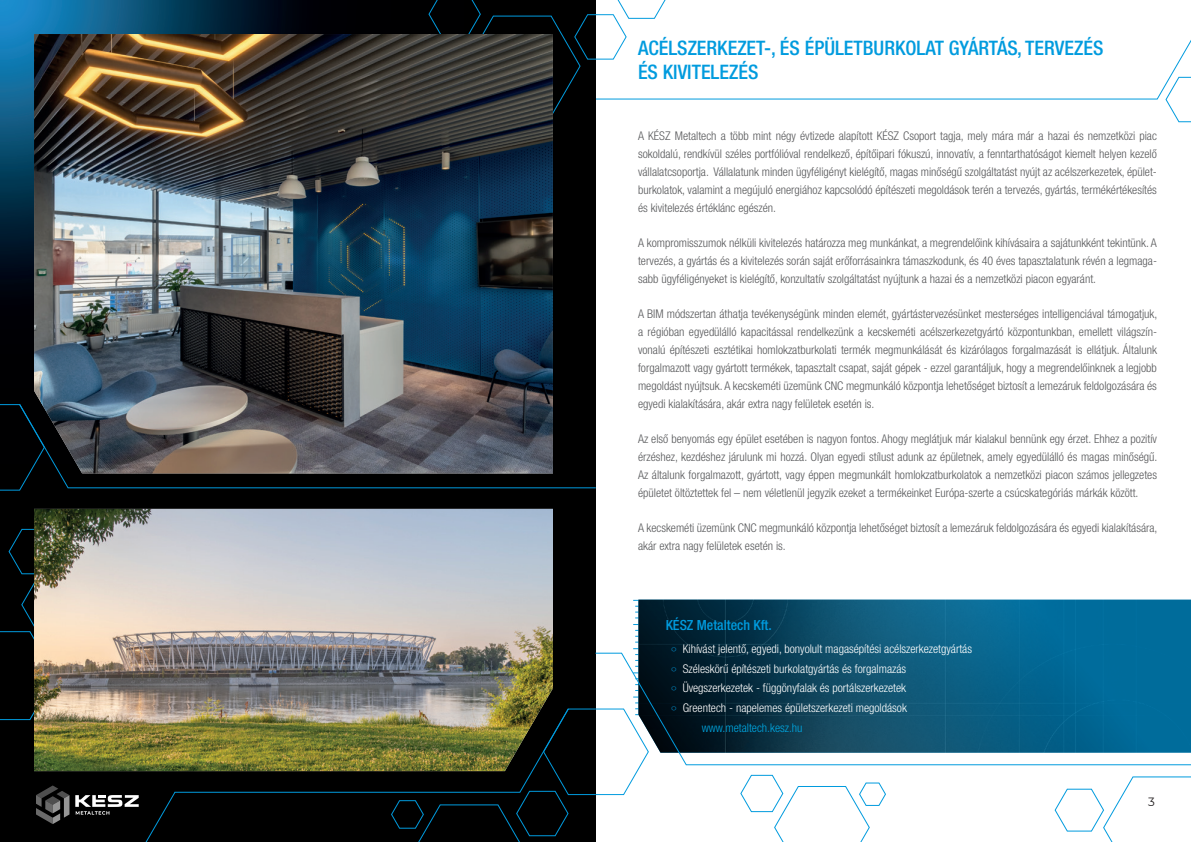
<style>
.page{position:relative;width:1191px;height:842px;background:#fff}
.page>*{position:absolute;margin:0;border:0;box-sizing:border-box;transform-origin:0 0}
.t1{font:500 condensed 20px/24px "Helvetica Neue LT Pro";color:#009bde}
.t2{font:500 condensed 14px "Helvetica Neue LT Pro";color:#009bde}
.t3{font:300 condensed 12px/18px "Helvetica Neue LT Pro";color:#57585a;text-align:justify}
.t4{font:300 condensed 12px "Helvetica Neue LT Pro";color:#fff}
.t5{font:300 condensed 12px "Helvetica Neue LT Pro";color:#00a8e3}
.t6{font:12px "Montserrat";color:#231f20}
.s1{font-weight:100;font-stretch:expanded;color:#009bde}
</style>
<div class="page">
<svg style="left:668px;top:40px;width:523px;height:60px"></svg>
<svg style="left:1054px;top:776px;width:137px;height:66px"></svg>
<svg style="left:1164px;top:76px;width:27px;height:47px"></svg>
<img style="left:649px;top:600px;width:542px;height:52px">
<div style="left:0;top:0;width:595px;height:842px;background:#000"></div>
<img style="left:0;top:0;width:300px;height:298px">
<svg style="left:8px;top:528px;width:26px;height:47px"></svg>
<svg style="left:428px;top:0;width:240px;height:163px"></svg>
<img style="left:34px;top:34px;width:519px;height:369px">
<img style="left:34px;top:509px;width:519px;height:72px">
<svg style="left:45px;top:403px;width:551px;height:86px"></svg>
<svg style="left:0;top:403px;width:45px;height:88px"></svg>
<svg style="left:649px;top:652px;width:542px;height:114px;background:#22617d"></svg>
<img style="left:0;top:581px;width:649px;height:261px">
<svg style="left:740px;top:774px;width:146px;height:68px"></svg>
<h1 class="t1" style="left:638px;top:36px;width:467px">ACÉLSZERKEZET-, ÉS ÉPÜLETBURKOLAT GYÁRTÁS, TERVEZÉS<br>ÉS KIVITELEZÉS</h1>
<p class="t3" style="left:638px;top:127px;width:520px">A KÉSZ Metaltech a több mint négy évtizede alapított KÉSZ Csoport tagja, mely mára már a hazai és nemzetközi piac sokoldalú, rendkívül széles portfólióval rendelkező, építőipari fókuszú, innovatív, a fenntarthatóságot kiemelt helyen kezelő vállalatcsoportja. Vállalatunk minden ügyféligényt kielégítő, magas minőségű szolgáltatást nyújt az acélszerkezetek, épület&shy;burkolatok, valamint a megújuló energiához kapcsolódó építészeti megoldások terén a tervezés, gyártás, termékértékesítés és kivitelezés értéklánc egészén.</p>
<p class="t3" style="left:638px;top:234px;width:520px">A kompromisszumok nélküli kivitelezés határozza meg munkánkat, a megrendelőink kihívásaira a sajátunkként tekintünk. A tervezés, a gyártás és a kivitelezés során saját erőforrásainkra támaszkodunk, és 40 éves tapasztalatunk révén a legmaga&shy;sabb ügyféligényeket is kielégítő, konzultatív szolgáltatást nyújtunk a hazai és a nemzetközi piacon egyaránt.</p>
<p class="t3" style="left:638px;top:305px;width:521px">A BIM módszertan áthatja tevékenységünk minden elemét, gyártástervezésünket mesterséges intelligenciával támogatjuk, a régióban egyedülálló kapacitással rendelkezünk a kecskeméti acélszerkezetgyártó központunkban, emellett világszín&shy;vonalú építészeti esztétikai homlokzatburkolati termék megmunkálását és kizárólagos forgalmazását is ellátjuk. Általunk forgalmazott vagy gyártott termékek, tapasztalt csapat, saját gépek - ezzel garantáljuk, hogy a megrendelőinknek a legjobb megoldást nyújtsuk. A kecskeméti üzemünk CNC megmunkáló központja lehetőséget biztosít a lemezáruk feldolgozására és egyedi kialakítására, akár extra nagy felületek esetén is.</p>
<p class="t3" style="left:638px;top:430px;width:521px">Az első benyomás egy épület esetében is nagyon fontos. Ahogy meglátjuk már kialakul bennünk egy érzet. Ehhez a pozitív érzéshez, kezdéshez járulunk mi hozzá. Olyan egyedi stílust adunk az épületnek, amely egyedülálló és magas minőségű.<br>Az általunk forgalmazott, gyártott, vagy éppen megmunkált homlokzatburkolatok a nemzetközi piacon számos jellegzetes épületet öltöztettek fel – nem véletlenül jegyzik ezeket a termékeinket Európa-szerte a csúcskategóriás márkák között.</p>
<p class="t3" style="left:638px;top:519px;width:521px">A kecskeméti üzemünk CNC megmunkáló központja lehetőséget biztosít a lemezáruk feldolgozására és egyedi kialakítására, akár extra nagy felületek esetén is.</p>
<p class="t2" style="left:665px;top:617px;width:108px">KÉSZ Metaltech Kft.</p>
<p class="t4" style="left:671px;top:642px;width:302px"><span class="s1">º</span> Kihívást jelentő, egyedi, bonyolult magasépítési acélszerkezetgyártás</p>
<p class="t4" style="left:671px;top:661px;width:236px"><span class="s1">º</span> Széleskörű építészeti burkolatgyártás és forgalmazás</p>
<p class="t4" style="left:671px;top:681px;width:236px"><span class="s1">º</span> Üvegszerkezetek - függönyfalak és portálszerkezetek</p>
<p class="t4" style="left:671px;top:701px;width:237px"><span class="s1">º</span> Greentech - napelemes épületszerkezeti megoldások</p>
<p class="t5" style="left:701px;top:721px;width:102px">www.metaltech.kesz.hu</p>
<p class="t6" style="left:1148px;top:793px;width:8px">3</p>
</div>
